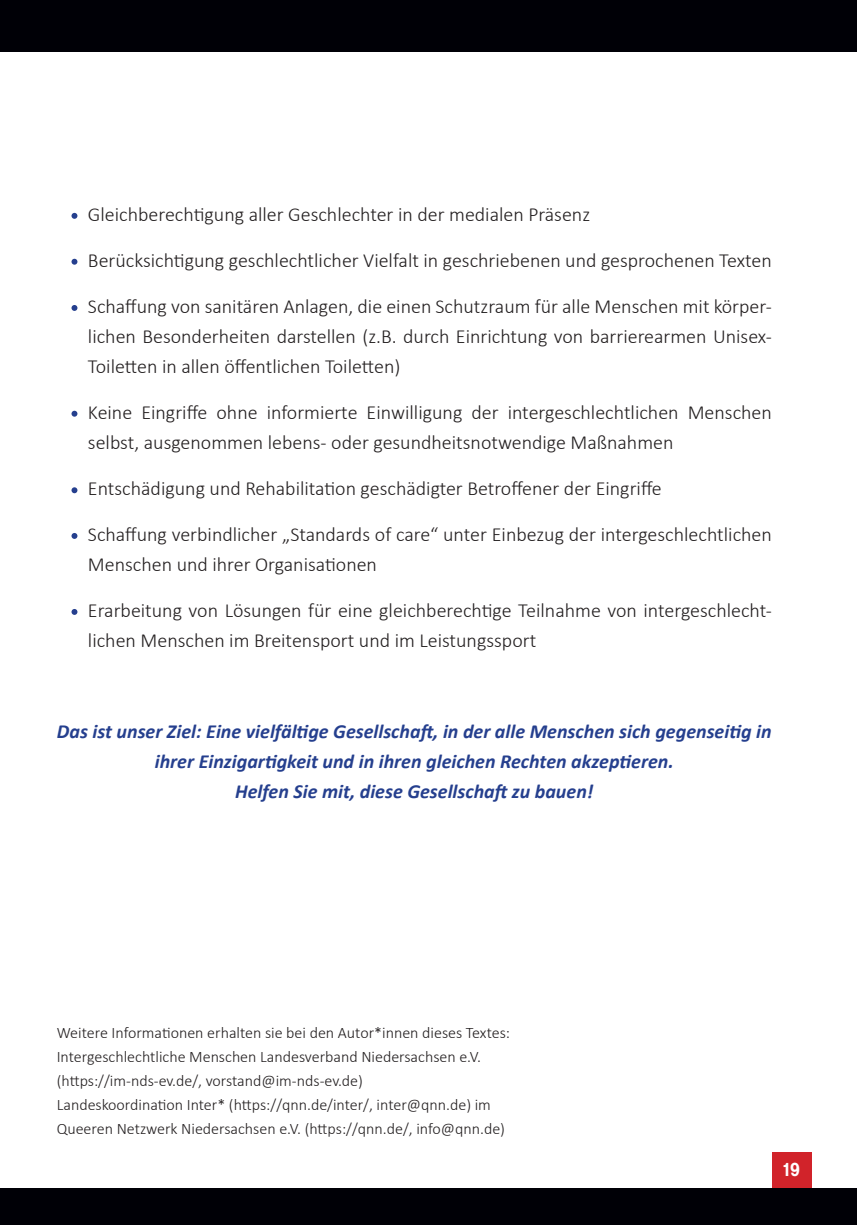
<style>
.page{position:relative;width:857px;height:1225px;background:#fff}
.page>*{position:absolute;margin:0;border:0;box-sizing:border-box;transform-origin:0 0}
.t1{font:300 20px/30px "Calibri";color:#231f20}
.t2{font:italic 700 20px/30px "Calibri";color:#253f8e;text-align:center}
.t3{font:20px "Helvetica Medium Condensed Plain";color:#fff}
.t4{font:300 16px/24px "Calibri";color:#231f20}
</style>
<div class="page">
<svg style="left:71px;top:213px;width:6px;height:6px"></svg>
<svg style="left:71px;top:259px;width:6px;height:6px"></svg>
<svg style="left:71px;top:305px;width:6px;height:6px"></svg>
<svg style="left:71px;top:411px;width:6px;height:6px"></svg>
<svg style="left:71px;top:487px;width:6px;height:6px"></svg>
<svg style="left:71px;top:533px;width:6px;height:6px"></svg>
<svg style="left:71px;top:609px;width:6px;height:6px"></svg>
<div style="left:0;top:0;width:856px;height:51px;background:#000006"></div>
<div style="left:771px;top:1152px;width:40px;height:46px;background:#d1232a"></div>
<div style="left:0;top:1188px;width:856px;height:37px;background:#000006"></div>
<p class="t1" style="left:88px;top:199px;width:503px">Gleichberechtigung aller Geschlechter in der medialen Präsenz</p>
<p class="t1" style="left:88px;top:245px;width:685px">Berücksichtigung geschlechtlicher Vielfalt in geschriebenen und gesprochenen Texten</p>
<p class="t1" style="left:88px;top:291px;width:685px;text-align:justify">Schaffung von sanitären Anlagen, die einen Schutzraum für alle Menschen mit körper&shy;lichen Besonderheiten darstellen (z.B. durch Einrichtung von barrierearmen Unisex-Toiletten in allen öffentlichen Toiletten)</p>
<p class="t1" style="left:88px;top:397px;width:685px">Keine Eingriffe ohne informierte Einwilligung der intergeschlechtlichen Menschen selbst, ausgenommen lebens- oder gesundheitsnotwendige Maßnahmen</p>
<p class="t1" style="left:88px;top:473px;width:575px">Entschädigung und Rehabilitation geschädigter Betroffener der Eingriffe</p>
<p class="t1" style="left:88px;top:519px;width:685px">Schaffung verbindlicher „Standards of care“ unter Einbezug der intergeschlechtlichen<br>Menschen und ihrer Organisationen</p>
<p class="t1" style="left:88px;top:595px;width:685px">Erarbeitung von Lösungen für eine gleichberechtige Teilnahme von intergeschlecht&shy;lichen Menschen im Breitensport und im Leistungssport</p>
<p class="t2" style="left:57px;top:716px;width:715px">Das ist unser Ziel: Eine vielfältige Gesellschaft, in der alle Menschen sich gegenseitig in ihrer Einzigartigkeit und in ihren gleichen Rechten akzeptieren.<br>Helfen Sie mit, diese Gesellschaft zu bauen!</p>
<p class="t4" style="left:57px;top:1020px;width:454px">Weitere Informationen erhalten sie bei den Autor*innen dieses Textes:<br>Intergeschlechtliche Menschen Landesverband Niedersachsen e.V. (https://im-nds-ev.de/, vorstand@im-nds-ev.de)<br>Landeskoordination Inter* (https://qnn.de/inter/, inter@qnn.de) im Queeren Netzwerk Niedersachsen e.V. (https://qnn.de/, info@qnn.de)</p>
<p class="t3" style="left:783px;top:1158px;width:18px">19</p>
</div>
